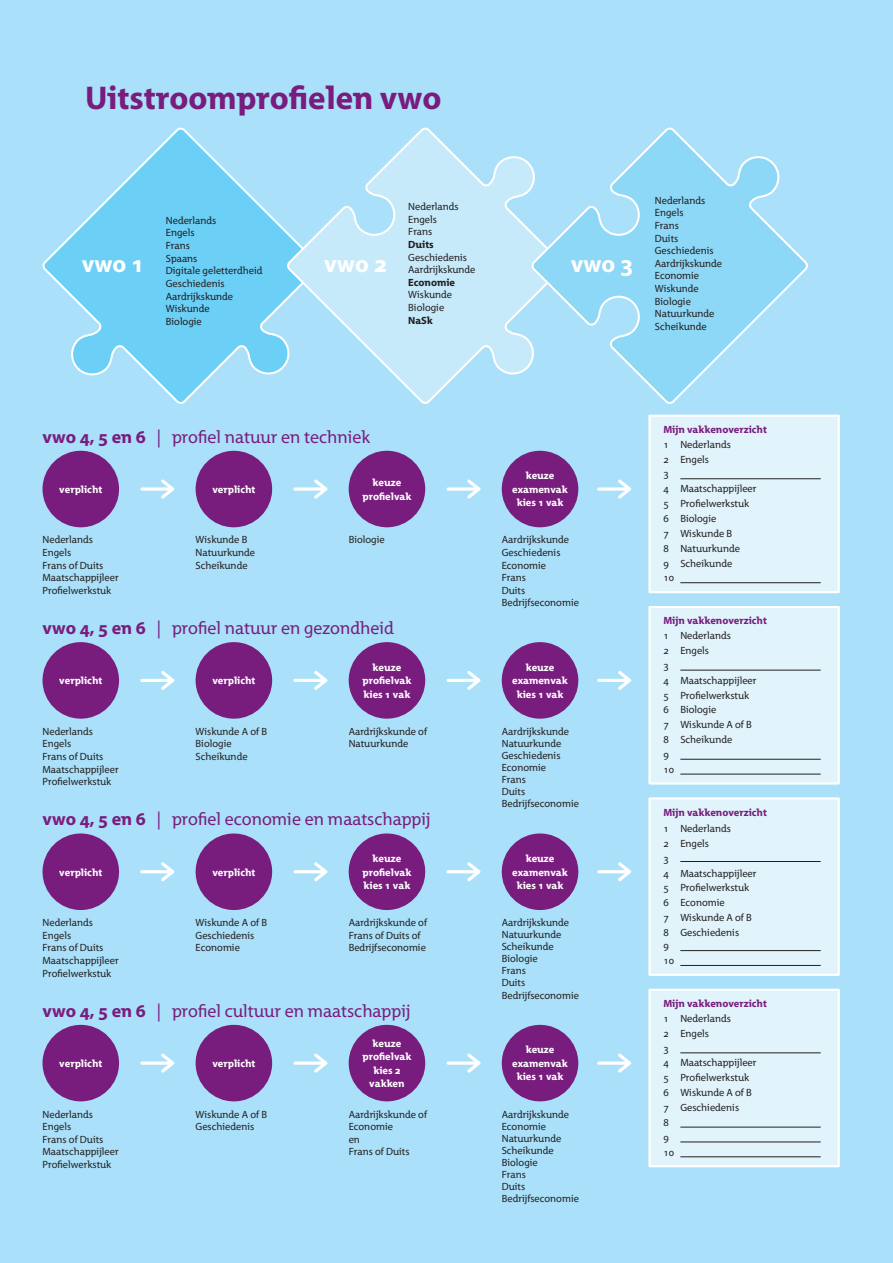
<style>
.page{position:relative;width:893px;height:1263px;background:#aae0f9}
.page>*{position:absolute;margin:0;border:0;box-sizing:border-box;transform-origin:0 0}
.t1{font:700 33px "Grandesign Neue Roman";color:#781d7d}
.t2{font:700 24px "Grandesign Neue Roman";color:#fff}
.t3{font:18px "Grandesign Neue Roman";color:#781d7d}
.t4{font:10.5px/12.6px "Grandesign Neue Roman";color:#231f20}
.t5{font:700 10.5px/13.5px "Grandesign Neue Roman";color:#fff;text-align:center}
.t6{font:700 10.5px "Grandesign Neue Roman";color:#781d7d}
.t7{font:700 10.5px "Grandesign Neue Roman";color:#231f20}
.s1{font-weight:700}
</style>
<div class="page">
<div style="left:648px;top:415px;width:192px;height:178px;background:#e1f4fc;border:2px solid #fff"></div>
<div style="left:648px;top:606px;width:192px;height:178px;background:#e1f4fc;border:2px solid #fff"></div>
<div style="left:648px;top:797px;width:192px;height:179px;background:#e1f4fc;border:2px solid #fff"></div>
<div style="left:648px;top:989px;width:192px;height:178px;background:#e1f4fc;border:2px solid #fff"></div>
<hr style="left:680px;top:478px;width:141px;height:1px;background:#231f20">
<hr style="left:680px;top:582px;width:141px;height:1px;background:#231f20">
<hr style="left:680px;top:670px;width:141px;height:1px;background:#231f20">
<hr style="left:680px;top:759px;width:141px;height:1px;background:#231f20">
<hr style="left:680px;top:774px;width:141px;height:1px;background:#231f20">
<hr style="left:680px;top:861px;width:141px;height:1px;background:#231f20">
<hr style="left:680px;top:950px;width:141px;height:1px;background:#231f20">
<hr style="left:680px;top:965px;width:141px;height:1px;background:#231f20">
<hr style="left:680px;top:1052px;width:141px;height:1px;background:#231f20">
<hr style="left:680px;top:1127px;width:141px;height:1px;background:#231f20">
<hr style="left:680px;top:1142px;width:141px;height:1px;background:#231f20">
<hr style="left:680px;top:1156px;width:141px;height:1px;background:#231f20">
<div style="left:43px;top:1025px;width:76px;height:76px;background:#781d7d;border-radius:50%"></div>
<div style="left:196px;top:1025px;width:76px;height:76px;background:#781d7d;border-radius:50%"></div>
<div style="left:349px;top:1025px;width:76px;height:76px;background:#781d7d;border-radius:50%"></div>
<div style="left:502px;top:1025px;width:76px;height:76px;background:#781d7d;border-radius:50%"></div>
<svg style="left:140px;top:1053px;width:34px;height:20px"></svg>
<svg style="left:293px;top:1053px;width:34px;height:20px"></svg>
<svg style="left:446px;top:1053px;width:34px;height:20px"></svg>
<svg style="left:597px;top:1053px;width:34px;height:20px"></svg>
<div style="left:43px;top:833px;width:76px;height:77px;background:#781d7d;border-radius:50%"></div>
<div style="left:196px;top:833px;width:76px;height:77px;background:#781d7d;border-radius:50%"></div>
<div style="left:349px;top:833px;width:76px;height:77px;background:#781d7d;border-radius:50%"></div>
<div style="left:502px;top:833px;width:76px;height:77px;background:#781d7d;border-radius:50%"></div>
<svg style="left:140px;top:862px;width:34px;height:19px"></svg>
<svg style="left:293px;top:862px;width:34px;height:19px"></svg>
<svg style="left:446px;top:862px;width:34px;height:19px"></svg>
<svg style="left:597px;top:862px;width:34px;height:19px"></svg>
<div style="left:43px;top:642px;width:76px;height:77px;background:#781d7d;border-radius:50%"></div>
<div style="left:196px;top:642px;width:76px;height:77px;background:#781d7d;border-radius:50%"></div>
<div style="left:349px;top:642px;width:76px;height:77px;background:#781d7d;border-radius:50%"></div>
<div style="left:502px;top:642px;width:76px;height:77px;background:#781d7d;border-radius:50%"></div>
<svg style="left:140px;top:671px;width:34px;height:19px"></svg>
<svg style="left:293px;top:671px;width:34px;height:19px"></svg>
<svg style="left:446px;top:671px;width:34px;height:19px"></svg>
<svg style="left:597px;top:671px;width:34px;height:19px"></svg>
<div style="left:43px;top:451px;width:76px;height:76px;background:#781d7d;border-radius:50%"></div>
<div style="left:196px;top:451px;width:76px;height:76px;background:#781d7d;border-radius:50%"></div>
<div style="left:349px;top:451px;width:76px;height:76px;background:#781d7d;border-radius:50%"></div>
<div style="left:502px;top:451px;width:76px;height:76px;background:#781d7d;border-radius:50%"></div>
<svg style="left:140px;top:479px;width:34px;height:20px"></svg>
<svg style="left:293px;top:479px;width:34px;height:20px"></svg>
<svg style="left:446px;top:479px;width:34px;height:20px"></svg>
<svg style="left:597px;top:479px;width:34px;height:20px"></svg>
<svg style="left:42px;top:127px;width:243px;height:277px"></svg>
<svg style="left:285px;top:127px;width:245px;height:277px"></svg>
<svg style="left:530px;top:127px;width:278px;height:277px"></svg>
<h1 class="t1" style="left:85px;top:79px;width:358px">Uitstroomprofielen vwo</h1>
<h2 class="t2" style="left:82px;top:250px;width:64px">vwo 1</h2>
<p class="t4" style="left:166px;top:214px;width:98px">Nederlands<br>Engels<br>Frans<br>Spaans<br>Digitale geletterdheid<br>Geschiedenis<br>Aardrijkskunde<br>Wiskunde<br>Biologie</p>
<h2 class="t2" style="left:324px;top:250px;width:64px">vwo 2</h2>
<p class="t4" style="left:408px;top:200px;width:52px">Nederlands<br>Engels<br>Frans</p>
<p class="t7" style="left:408px;top:238px;width:27px">Duits</p>
<p class="t4" style="left:408px;top:251px;width:69px">Geschiedenis<br>Aardrijkskunde</p>
<p class="t7" style="left:408px;top:276px;width:48px">Economie</p>
<p class="t4" style="left:408px;top:289px;width:45px">Wiskunde<br>Biologie</p>
<p class="t7" style="left:408px;top:314px;width:26px">NaSk</p>
<h2 class="t2" style="left:571px;top:250px;width:64px">vwo 3</h2>
<p class="t4" style="left:655px;top:194px;width:69px">Nederlands<br>Engels<br>Frans<br>Duits<br>Geschiedenis<br>Aardrijkskunde<br>Economie<br>Wiskunde<br>Biologie<br>Natuurkunde<br>Scheikunde</p>
<h3 class="t3" style="left:43px;top:426px;width:329px"><span class="s1">vwo 4, 5 en 6</span> | profiel natuur en techniek</h3>
<p class="t5" style="left:59px;top:483px;width:45px">verplicht</p>
<p class="t5" style="left:212px;top:483px;width:45px">verplicht</p>
<p class="t5" style="left:363px;top:476px;width:50px">keuze profielvak</p>
<p class="t5" style="left:512px;top:469px;width:57px">keuze examenvak kies 1 vak</p>
<p class="t4" style="left:43px;top:534px;width:78px">Nederlands<br>Engels<br>Frans of Duits<br>Maatschappijleer<br>Profielwerkstuk</p>
<p class="t4" style="left:196px;top:534px;width:61px">Wiskunde B<br>Natuurkunde<br>Scheikunde</p>
<p class="t4" style="left:349px;top:534px;width:38px">Biologie</p>
<p class="t4" style="left:502px;top:534px;width:79px">Aardrijkskunde<br>Geschiedenis<br>Economie<br>Frans<br>Duits<br>Bedrijfseconomie</p>
<h3 class="t3" style="left:43px;top:618px;width:353px"><span class="s1">vwo 4, 5 en 6</span> | profiel natuur en gezondheid</h3>
<p class="t5" style="left:59px;top:674px;width:45px">verplicht</p>
<p class="t5" style="left:212px;top:674px;width:45px">verplicht</p>
<p class="t5" style="left:363px;top:660px;width:50px">keuze profielvak kies 1 vak</p>
<p class="t5" style="left:512px;top:660px;width:57px">keuze examenvak kies 1 vak</p>
<p class="t4" style="left:43px;top:725px;width:78px">Nederlands<br>Engels<br>Frans of Duits<br>Maatschappijleer<br>Profielwerkstuk</p>
<p class="t4" style="left:196px;top:725px;width:73px">Wiskunde A of B<br>Biologie<br>Scheikunde</p>
<p class="t4" style="left:349px;top:725px;width:80px">Aardrijkskunde of<br>Natuurkunde</p>
<p class="t4" style="left:502px;top:725px;width:79px;line-height:12.1px">Aardrijkskunde<br>Natuurkunde<br>Geschiedenis<br>Economie<br>Frans<br>Duits<br>Bedrijfseconomie</p>
<h3 class="t3" style="left:43px;top:809px;width:390px"><span class="s1">vwo 4, 5 en 6</span> | profiel economie en maatschappij</h3>
<p class="t5" style="left:59px;top:865px;width:45px">verplicht</p>
<p class="t5" style="left:212px;top:865px;width:45px">verplicht</p>
<p class="t5" style="left:363px;top:852px;width:50px">keuze profielvak kies 1 vak</p>
<p class="t5" style="left:512px;top:852px;width:57px">keuze examenvak kies 1 vak</p>
<p class="t4" style="left:43px;top:916px;width:78px">Nederlands<br>Engels<br>Frans of Duits<br>Maatschappijleer<br>Profielwerkstuk</p>
<p class="t4" style="left:196px;top:916px;width:73px">Wiskunde A of B<br>Geschiedenis<br>Economie</p>
<p class="t4" style="left:349px;top:916px;width:80px">Aardrijkskunde of<br>Frans of Duits of<br>Bedrijfseconomie</p>
<p class="t4" style="left:502px;top:917px;width:79px;line-height:12.1px">Aardrijkskunde<br>Natuurkunde<br>Scheikunde<br>Biologie<br>Frans<br>Duits<br>Bedrijfseconomie</p>
<h3 class="t3" style="left:43px;top:1000px;width:369px"><span class="s1">vwo 4, 5 en 6</span> | profiel cultuur en maatschappij</h3>
<p class="t5" style="left:59px;top:1057px;width:45px">verplicht</p>
<p class="t5" style="left:212px;top:1057px;width:45px">verplicht</p>
<p class="t5" style="left:363px;top:1036px;width:50px">keuze profielvak kies 2 vakken</p>
<p class="t5" style="left:512px;top:1043px;width:57px">keuze examenvak kies 1 vak</p>
<p class="t4" style="left:43px;top:1108px;width:78px">Nederlands<br>Engels<br>Frans of Duits<br>Maatschappijleer<br>Profielwerkstuk</p>
<p class="t4" style="left:196px;top:1108px;width:73px">Wiskunde A of B<br>Geschiedenis</p>
<p class="t4" style="left:349px;top:1108px;width:80px">Aardrijkskunde of<br>Economie<br>en<br>Frans of Duits</p>
<p class="t4" style="left:502px;top:1108px;width:79px;line-height:12.1px">Aardrijkskunde<br>Economie<br>Natuurkunde<br>Scheikunde<br>Biologie<br>Frans<br>Duits<br>Bedrijfseconomie</p>
<p class="t6" style="left:663px;top:423px;width:105px">Mijn vakkenoverzicht</p>
<p class="t4" style="left:663px;top:437px;width:95px;line-height:14.9px">1 Nederlands<br>2 Engels<br>3<br>4 Maatschappijleer<br>5 Profielwerkstuk<br>6 Biologie<br>7 Wiskunde B<br>8 Natuurkunde<br>9 Scheikunde<br>10</p>
<p class="t6" style="left:663px;top:615px;width:105px">Mijn vakkenoverzicht</p>
<p class="t4" style="left:663px;top:628px;width:95px;line-height:14.9px">1 Nederlands<br>2 Engels<br>3<br>4 Maatschappijleer<br>5 Profielwerkstuk<br>6 Biologie<br>7 Wiskunde A of B<br>8 Scheikunde<br>9<br>10</p>
<p class="t6" style="left:663px;top:806px;width:105px">Mijn vakkenoverzicht</p>
<p class="t4" style="left:663px;top:821px;width:95px;line-height:14.9px">1 Nederlands<br>2 Engels<br>3<br>4 Maatschappijleer<br>5 Profielwerkstuk<br>6 Economie<br>7 Wiskunde A of B<br>8 Geschiedenis</p>
<p class="t4" style="left:663px;top:938px;width:12px;line-height:14.9px">9<br>10</p>
<p class="t6" style="left:663px;top:997px;width:105px">Mijn vakkenoverzicht</p>
<p class="t4" style="left:663px;top:1011px;width:95px;line-height:14.9px">1 Nederlands<br>2 Engels<br>3<br>4 Maatschappijleer<br>5 Profielwerkstuk<br>6 Wiskunde A of B<br>7 Geschiedenis<br>8<br>9<br>10</p>
</div>
